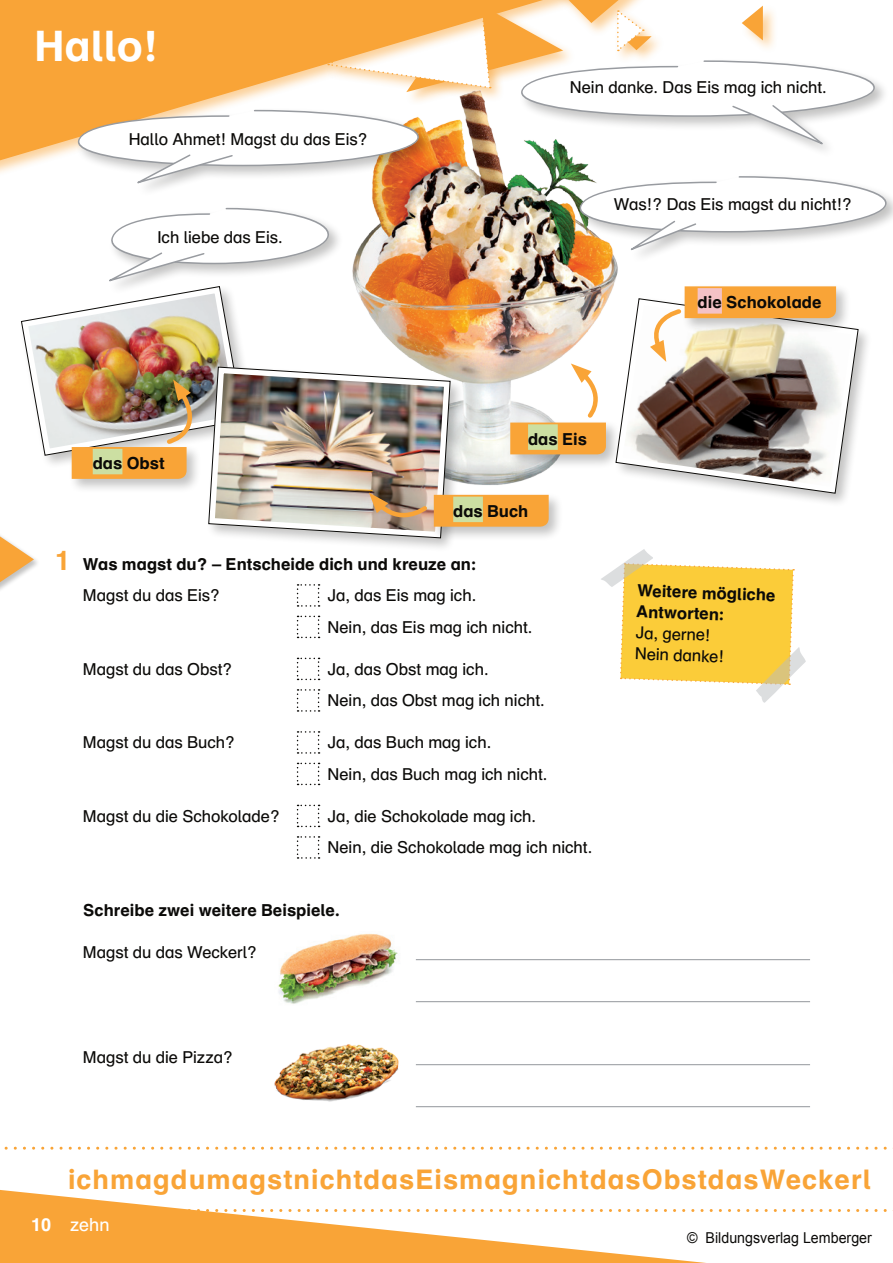
<style>
.page{position:relative;width:893px;height:1263px;background:#fff}
.page>*{position:absolute;margin:0;border:0;box-sizing:border-box;transform-origin:0 0}
.t1{font:700 42px "Schulbuch Nord OT";color:#fff}
.t2{font:700 27px "Schulbuch Nord OT";letter-spacing:.04em;color:#f9a437}
.t3{font:18px "Schulbuch Nord OT";color:#fff}
.t4{font:700 18px "Schulbuch Nord OT";color:#fff}
.t5{font:16.5px/31.5px "Schulbuch Nord OT";color:#0b0a08}
.t6{font:700 16.5px/21px "Schulbuch Nord OT";color:#0b0a08}
.t7{font:15px "Arial";color:#0b0a08;scale:.95 1}
</style>
<div class="page">
<svg style="left:4px;top:1147px;width:889px;height:3px"></svg>
<svg style="left:0;top:1190px;width:893px;height:73px"></svg>
<svg style="left:297px;top:731px;width:23px;height:23px"></svg>
<svg style="left:297px;top:763px;width:23px;height:22px"></svg>
<svg style="left:297px;top:805px;width:23px;height:22px"></svg>
<svg style="left:297px;top:836px;width:23px;height:23px"></svg>
<hr style="left:416px;top:959px;width:394px;height:1px;background:#93979c">
<hr style="left:416px;top:1001px;width:394px;height:1px;background:#93979c">
<hr style="left:416px;top:1064px;width:394px;height:1px;background:#93979c">
<hr style="left:416px;top:1106px;width:394px;height:1px;background:#93979c">
<img style="left:278px;top:933px;width:120px;height:71px">
<img style="left:274px;top:1044px;width:125px;height:58px">
<img style="left:0;top:0;width:893px;height:712px">
<h1 class="t1" style="left:34px;top:19px;width:126px">Hallo!</h1>
<p class="t5" style="left:129px;top:124px;width:241px">Hallo Ahmet! Magst du das Eis?</p>
<p class="t5" style="left:157px;top:222px;width:127px">Ich liebe das Eis.</p>
<p class="t6" style="left:93px;top:453px;width:73px">das Obst</p>
<p class="t5" style="left:570px;top:72px;width:258px">Nein danke. Das Eis mag ich nicht.</p>
<p class="t5" style="left:614px;top:189px;width:240px">Was!? Das Eis magst du nicht!?</p>
<p class="t6" style="left:528px;top:429px;width:60px">das Eis</p>
<p class="t6" style="left:453px;top:501px;width:77px">das Buch</p>
<p class="t6" style="left:698px;top:292px;width:125px">die Schokolade</p>
<h2 class="t2" style="left:55px;top:543px;width:17px">1</h2>
<p class="t6" style="left:83px;top:554px;width:395px">Was magst du? – Entscheide dich und kreuze an:</p>
<p class="t5" style="left:83px;top:580px;width:139px">Magst du das Eis?</p>
<p class="t5" style="left:328px;top:580px;width:206px">Ja, das Eis mag ich.<br>Nein, das Eis mag ich nicht.</p>
<p class="t5" style="left:83px;top:654px;width:151px">Magst du das Obst?</p>
<p class="t5" style="left:328px;top:654px;width:219px">Ja, das Obst mag ich.<br>Nein, das Obst mag ich nicht.</p>
<p class="t5" style="left:83px;top:727px;width:154px">Magst du das Buch?</p>
<p class="t5" style="left:328px;top:727px;width:221px">Ja, das Buch mag ich.<br>Nein, das Buch mag ich nicht.</p>
<p class="t5" style="left:83px;top:801px;width:199px">Magst du die Schokolade?</p>
<p class="t5" style="left:328px;top:801px;width:266px">Ja, die Schokolade mag ich.<br>Nein, die Schokolade mag ich nicht.</p>
<p class="t6" style="left:83px;top:900px;width:258px">Schreibe zwei weitere Beispiele.</p>
<p class="t5" style="left:83px;top:937px;width:176px">Magst du das Weckerl?</p>
<p class="t5" style="left:83px;top:1042px;width:152px">Magst du die Pizza?</p>
<p class="t6" style="left:638px;top:580px;width:140px;rotate:2deg">Weitere mögliche<br>Antworten:</p>
<p class="t5" style="left:636px;top:622px;width:91px;line-height:21px;rotate:2deg">Ja, gerne!<br>Nein danke!</p>
<p class="t4" style="left:31px;top:1213px;width:22px">10</p>
<h2 class="t2" style="left:68px;top:1162px;width:805px">ichmagdumagstnichtdasEismagnichtdasObstdasWeckerl</h2>
<p class="t3" style="left:70px;top:1214px;width:41px">zehn</p>
<p class="t7" style="left:687px;top:1228px;width:196px">© Bildungsverlag Lemberger</p>
</div>
